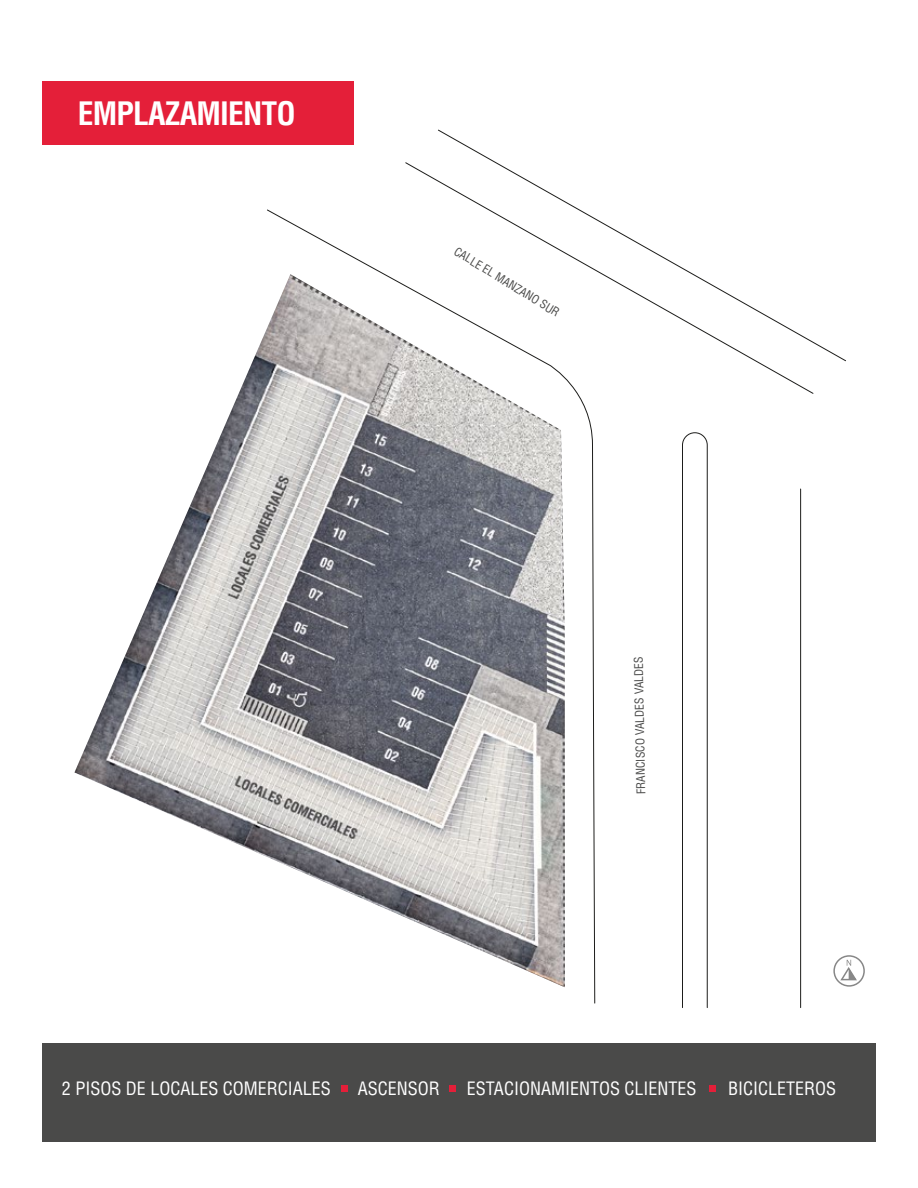
<style>
.page{position:relative;width:918px;height:1188px;background:#fff}
.page>*{position:absolute;margin:0;border:0;box-sizing:border-box;transform-origin:0 0}
.t1{font:700 condensed 31.5px "Helvetica LT Std";letter-spacing:-.025em;color:#fff}
.t2{font:condensed 18px "Helvetica LT Std";color:#fff}
.t3{font:condensed 11.7px "Helvetica LT Std";color:#4a4a49}
</style>
<div class="page">
<img style="left:74px;top:331px;width:192px;height:526px">
<svg style="left:266px;top:209px;width:329px;height:795px"></svg>
<svg style="left:405px;top:162px;width:409px;height:232px"></svg>
<svg style="left:437px;top:129px;width:409px;height:233px"></svg>
<hr style="left:800px;top:489px;width:1px;height:519px;background:#1d1d1b">
<svg style="left:682px;top:432px;width:26px;height:576px"></svg>
<div style="left:42px;top:1043px;width:833px;height:99px;background:#4a4a49"></div>
<div style="left:42px;top:81px;width:311px;height:63px;background:#e41f39"></div>
<div style="left:833px;top:955px;width:32px;height:32px;border:2px solid #878787;border-radius:50%"></div>
<svg style="left:839px;top:960px;width:18px;height:22px"></svg>
<div style="left:341px;top:1086px;width:7px;height:6px;background:#e41f39"></div>
<div style="left:449px;top:1086px;width:7px;height:6px;background:#e41f39"></div>
<svg style="left:710px;top:1086px;width:6px;height:6px"></svg>
<h1 class="t1" style="left:78px;top:94px;width:220px">EMPLAZAMIENTO</h1>
<p class="t3" style="left:459px;top:243px;width:123px;rotate:32deg">CALLE EL MANZANO SUR</p>
<p class="t3" style="left:634px;top:794px;width:139px;rotate:-91deg">FRANCISCO VALDES VALDES</p>
<p class="t2" style="left:62px;top:1077px;width:271px">2 PISOS DE LOCALES COMERCIALES</p>
<p class="t2" style="left:358px;top:1077px;width:84px">ASCENSOR</p>
<p class="t2" style="left:467px;top:1077px;width:231px">ESTACIONAMIENTOS CLIENTES</p>
<p class="t2" style="left:728px;top:1077px;width:110px">BICICLETEROS</p>
</div>
